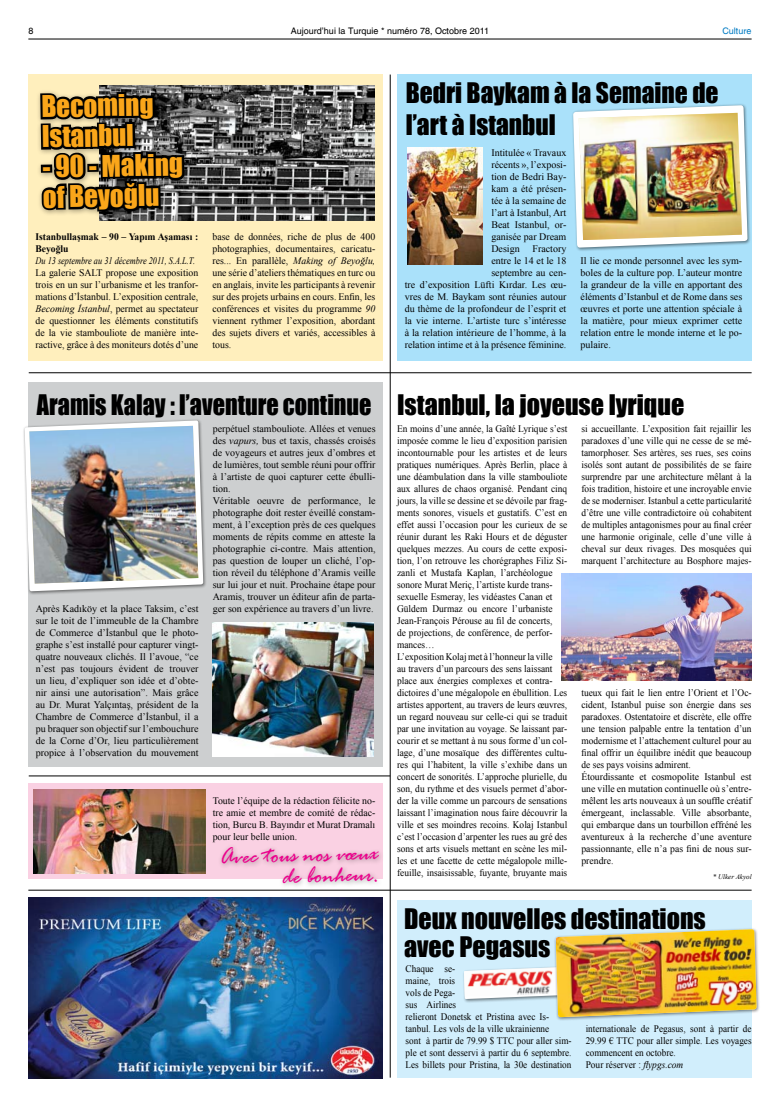
<style>
.page{position:relative;width:780px;height:1106px;background:#fff}
.page>*{position:absolute;margin:0;border:0;box-sizing:border-box;transform-origin:0 0}
.t1{font:27.5px/30.1px "Impact";color:#faa61a}
.t2{font:26px/31.2px "Impact";color:#000}
.t3{font:26px "Impact";color:#000;scale:.93 1}
.t4{font:italic 24.2px/21.1px "Rage";color:#ec008c;text-align:right}
.t5{font:10px/12px "Times New Roman";color:#000;scale:.94 1}
.t6{font:10px/12px "Times New Roman";color:#000;text-align:justify}
.t7{font:10px/12px "Times New Roman";color:#000;scale:.92 1}
.t8{font:700 10px/12px "Times New Roman";color:#000;scale:.96 1}
.t9{font:italic 10px "Times New Roman";color:#000;scale:.83 1}
.t10{font:9px "Switzerland Plain";color:#000}
.t11{font:9px "Switzerland Plain";color:#007bc3}
.t12{font:italic 7px "Times New Roman";color:#000}
.s1{font-style:italic}
</style>
<div class="page">
<div style="left:28px;top:75px;width:355px;height:286px;background:#ffefbd"></div>
<hr style="left:29px;top:372px;width:722px;height:1px;background:#000">
<hr style="left:29px;top:775px;width:361px;height:1px;background:#000">
<hr style="left:28px;top:889px;width:723px;height:1px;background:#000">
<hr style="left:390px;top:75px;width:1px;height:1002px;background:#000">
<hr style="left:28px;top:39px;width:723px;height:1px;background:#000">
<div style="left:397px;top:75px;width:354px;height:286px;background:#aae1fa"></div>
<div style="left:28px;top:382px;width:355px;height:385px;background:#cdcfd0"></div>
<div style="left:28px;top:783px;width:355px;height:96px;background:#fad1e3"></div>
<div style="left:571px;top:103px;width:184px;height:153px;background:#000;opacity:.5"></div>
<svg style="left:573px;top:105px;width:174px;height:143px"></svg>
<img style="left:578px;top:113px;width:164px;height:127px">
<img style="left:407px;top:148px;width:76px;height:117px">
<img style="left:28px;top:897px;width:355px;height:181px">
<img style="left:561px;top:573px;width:190px;height:107px">
<div style="left:397px;top:900px;width:354px;height:177px;background:#d1eefc"></div>
<img style="left:203px;top:85px;width:171px;height:135px">
<div style="left:36px;top:88px;width:213px;height:167px;background:#000;opacity:.35"></div>
<div style="left:217px;top:842px;width:203px;height:75px;background:#000;opacity:.35"></div>
<div style="left:22px;top:418px;width:189px;height:181px;background:#000;opacity:.5"></div>
<svg style="left:25px;top:38px;width:178px;height:561px"></svg>
<img style="left:29px;top:426px;width:169px;height:157px">
<img style="left:213px;top:622px;width:160px;height:134px">
<img style="left:34px;top:789px;width:172px;height:84px">
<div style="left:553px;top:927px;width:211px;height:98px;background:#000;opacity:.5"></div>
<svg style="left:464px;top:929px;width:91px;height:88px"></svg>
<img style="left:555px;top:929px;width:201px;height:88px">
<p class="t10" style="left:29px;top:26px;width:7px">8</p>
<p class="t10" style="left:291px;top:25px;width:200px">Aujourd’hui la Turquie * numéro 78, Octobre 2011</p>
<p class="t11" style="left:722px;top:26px;width:31px">Culture</p>
<h1 class="t1" style="left:41px;top:91px;width:113px;rotate:-1deg">Becoming<br>Istanbul</h1>
<h1 class="t1" style="left:42px;top:151px;width:142px;rotate:-1deg">- 90 - Making of Beyoğlu</h1>
<p class="t8" style="left:35px;top:230px;width:171px">Istanbullaşmak – 90 – Yapım Aşaması :<br>Beyoğlu</p>
<p class="t9" style="left:35px;top:254px;width:194px">Du 13 septembre au 31 décembre 2011, S.A.L.T.</p>
<p class="t6" style="left:35px;top:266px;width:164px">La galerie SALT propose une exposition trois en un sur l’urbanisme et les tranfor&shy;mations d’İstanbul. L’exposition centrale, <span class="s1">Becoming İstanbul</span>, permet au spectateur de questionner les éléments constitutifs de la vie stambouliote de manière inte&shy;ractive, grâce à des moniteurs dotés d’une</p>
<p class="t6" style="left:212px;top:230px;width:164px">base de données, riche de plus de 400 photographies, documentaires, caricatu&shy;res... En parallèle, <span class="s1">Making of Beyoğlu, </span>une série d’ateliers thématiques en turc ou en anglais, invite les participants à revenir sur des projets urbains en cours. Enfin, les conférences et visites du programme <span class="s1">90 </span>viennent rythmer l’exposition, abordant des sujets divers et variés, accessibles à tous.</p>
<h2 class="t2" style="left:405px;top:77px;width:314px">Bedri Baykam à la Semaine de l’art à Istanbul</h2>
<p class="t6" style="left:491px;top:146px;width:76px">Intitulée « Travaux récents », l’exposi&shy;tion de Bedri Bay&shy;kam a été présen&shy;tée à la semaine de l’art à Istanbul, Art Beat Istanbul, or&shy;ganisée par Dream Design</p>
<p class="t6" style="left:404px;top:242px;width:163px;text-align:right">Fractory<br>entre le 14 et le 18<br>septembre au cen-<br>tre d’exposition Lüfti Kırdar. Les œu&shy;vres de M. Baykam sont réunies autour du thème de la profondeur de l’esprit et la vie interne. L’artiste turc s’intéresse à la relation intérieure de l’homme, à la relation intime et à la présence féminine.</p>
<p class="t6" style="left:580px;top:254px;width:163px">Il lie ce monde personnel avec les sym&shy;boles de la culture pop. L’auteur montre la grandeur de la ville en apportant des éléments d’Istanbul et de Rome dans ses œuvres et porte une attention spéciale à la matière, pour mieux exprimer cette relation entre le monde interne et le po&shy;pulaire.</p>
<h2 class="t3" style="left:37px;top:384px;width:361px">Aramis Kalay : l’aventure continue</h2>
<p class="t6" style="left:36px;top:602px;width:164px">Après Kadıköy et la place Taksim, c’est sur le toit de l’immeuble de la Chambre de Commerce d’İstanbul que le photo&shy;graphe s’est installé pour capturer vingt&shy;quatre nouveaux clichés. Il l’avoue, “ce n’est pas toujours évident de trouver un lieu, d’expliquer son idée et d’obte&shy;nir ainsi une autorisation”. Mais grâce au Dr. Murat Yalçıntaş, président de la Chambre de Commerce d’İstanbul, il a pu braquer son objectif sur l’embouchure de la Corne d’Or, lieu particulièrement propice à l’observation du mouvement</p>
<p class="t6" style="left:213px;top:422px;width:164px;text-align:left">perpétuel stambouliote. Allées et venues des <span class="s1">vapurs,</span> bus et taxis, chassés croisés de voyageurs et autres jeux d’ombres et de lumières, tout semble réuni pour offrir à l’artiste de quoi capturer cette ébulli&shy;tion.<br>Véritable oeuvre de performance, le photographe doit rester éveillé constam&shy;ment, à l’exception près de ces quelques moments de répits comme en atteste la photographie ci-contre. Mais attention, pas question de louper un cliché, l’op&shy;tion réveil du téléphone d’Aramis veille sur lui jour et nuit. Prochaine étape pour Aramis, trouver un éditeur afin de parta&shy;ger son expérience au travers d’un livre.</p>
<p class="t6" style="left:213px;top:794px;width:164px">Toute l’équipe de la rédaction félicite no&shy;tre amie et membre de comité de rédac&shy;tion, Burcu B. Bayındır et Murat Dramalı pour leur belle union.</p>
<h3 class="t4" style="left:219px;top:847px;width:161px;rotate:-1deg">Avec tous nos vœux de bonheur.</h3>
<h2 class="t2" style="left:397px;top:388px;width:289px">Istanbul, la joyeuse lyrique</h2>
<p class="t5" style="left:397px;top:422px;width:182px">En moins d’une année, la Gaîté Lyrique s’est imposée comme le lieu d’exposition parisien incontournable pour les artistes et de leurs pratiques numériques. Après Berlin, place à une déambulation dans la ville stambouliote aux allures de chaos organisé. Pendant cinq jours, la ville se dessine et se dévoile par frag&shy;ments sonores, visuels et gustatifs. C’est en effet aussi l’occasion pour les curieux de se réunir durant les Raki Hours et de déguster quelques mezzes. Au cours de cette exposi&shy;tion, l’on retrouve les chorégraphes Filiz Si&shy;zanli et Mustafa Kaplan, l’archéologue sonore Murat Meriç, l’artiste kurde trans&shy;sexuelle Esmeray, les vidéastes Canan et Güldem Durmaz ou encore l’urbaniste Jean-François Pérouse au fil de concerts,<br>de projections, de conférence, de perfor&shy;mances…<br>L’exposition Kolaj met à l’honneur la ville<br>au travers d’un parcours des sens laissant place aux énergies complexes et contra&shy;dictoires d’une mégalopole en ébullition. Les artistes apportent, au travers de leurs œuvres, un regard nouveau sur celle-ci qui se traduit par une invitation au voyage. Se laissant par&shy;courir et se mettant à nu sous forme d’un col&shy;lage, d’une mosaïque des différentes cultu&shy;res qui l’habitent, la ville s’exhibe dans un concert de sonorités. L’approche plurielle, du son, du rythme et des visuels permet d’abor&shy;der la ville comme un parcours de sensations laissant l’imagination nous faire découvrir la ville et ses moindres recoins. Kolaj Istanbul c’est l’occasion d’arpenter les rues au gré des sons et arts visuels mettant en scène les mil&shy;les et une facette de cette mégalopole mille&shy;feuille, insaisissable, fuyante, bruyante mais</p>
<p class="t5" style="left:581px;top:422px;width:182px;text-align:justify">si accueillante. L’exposition fait rejaillir les paradoxes d’une ville qui ne cesse de se mé&shy;tamorphoser. Ses artères, ses rues, ses coins isolés sont autant de possibilités de se faire surprendre par une architecture mêlant à la fois tradition, histoire et une incroyable envie de se moderniser. Istanbul a cette particularité d’être une ville contradictoire où cohabitent de multiples antagonismes pour au final créer une harmonie originale, celle d’une ville à cheval sur deux rivages. Des mosquées qui marquent l’architecture au Bosphore majes-</p>
<p class="t5" style="left:581px;top:686px;width:182px">tueux qui fait le lien entre l’Orient et l’Oc&shy;cident, Istanbul puise son énergie dans ses paradoxes. Ostentatoire et discrète, elle offre une tension palpable entre la tentation d’un modernisme et l’attachement culturel pour au final offrir un équilibre inédit que beaucoup de ses pays voisins admirent.<br>Étourdissante et cosmopolite Istanbul est une ville en mutation continuelle où s’entre&shy;mêlent les arts nouveaux à un souffle créatif émergeant, inclassable. Ville absorbante, qui embarque dans un tourbillon effréné les aventureux à la recherche d’une aventure passionnante, elle n’a pas fini de nous sur&shy;prendre.</p>
<p class="t12" style="left:712px;top:871px;width:40px">* Ulker Akyol</p>
<h2 class="t2" style="left:404px;top:903px;width:303px;line-height:28px">Deux nouvelles destinations avec Pegasus</h2>
<p class="t7" style="left:405px;top:962px;width:182px">Chaque se-<br>maine, trois<br>vols de Pega-<br>sus Airlines<br>relieront Donetsk et Pristina avec Is&shy;tanbul. Les vols de la ville ukrainienne<br>sont à partir de 79.99 $ TTC pour aller sim&shy;ple et sont desservi à partir du 6 septembre.<br>Les billets pour Pristina, la 30e destination</p>
<p class="t7" style="left:585px;top:1022px;width:182px">internationale de Pegasus, sont à partir de 29.99 € TTC pour aller simple. Les voyages commencent en octobre.<br>Pour réserver : <span class="s1">flypgs.com</span></p>
</div>
